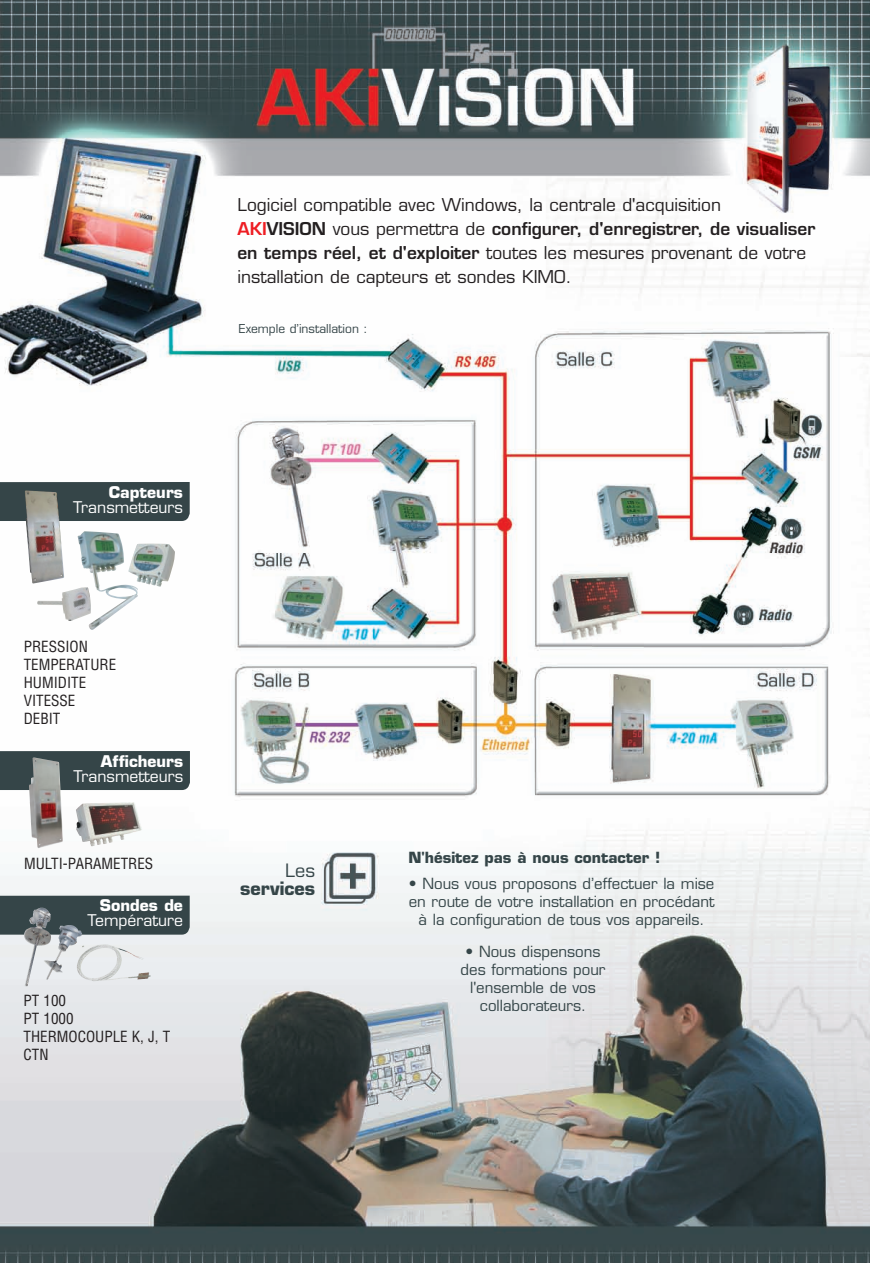
<style>
.page{position:relative;width:870px;height:1263px;background:#fff}
.page>*{position:absolute;margin:0;border:0;box-sizing:border-box;transform-origin:0 0}
.t1{font:700 18px "Eurostile";color:#354548}
.t2{font:18px "Eurostile";color:#354548}
.t3{font:17.25px/24px "Eurostile";color:#231f20}
.t4{font:15.75px "Eurostile";color:#fff}
.t5{font:700 15.75px "Eurostile";color:#fff}
.t6{font:15px/18px "Eurostile";color:#354548;text-align:center}
.t7{font:condensed 15px/18px "Helvetica";color:#231f20}
.t8{font:700 15px "Eurostile";color:#354548}
.t9{font:12px "Eurostile";color:#354548}
.s1{font-weight:600;color:#ee1d23}
.s2{font-weight:600}
</style>
<div class="page">
<img style="left:0;top:0;width:870px;height:1263px">
<img style="left:78px;top:531px;width:60px;height:100px">
<img style="left:37px;top:587px;width:54px;height:34px">
<img style="left:128px;top:544px;width:47px;height:43px">
<div style="left:0;top:751px;width:190px;height:39px;background:#354548"></div>
<img style="left:29px;top:757px;width:34px;height:91px">
<img style="left:76px;top:802px;width:66px;height:44px">
<div style="left:0;top:482px;width:190px;height:39px;background:#354548"></div>
<img style="left:25px;top:490px;width:39px;height:94px">
<div style="left:0;top:896px;width:190px;height:39px;background:#354548"></div>
<img style="left:23px;top:908px;width:29px;height:79px">
<img style="left:77px;top:944px;width:74px;height:37px">
<img style="left:43px;top:925px;width:39px;height:55px">
<p class="t3" style="left:237px;top:194px;width:579px">Logiciel compatible avec Windows, la centrale d'acquisition<br><span class="s1">AKI</span><span class="s2">VISION</span> vous permettra de <span class="s2">configurer, d'enregistrer, de visualiser en temps réel, et d'exploiter</span> toutes les mesures provenant de votre installation de capteurs et sondes KIMO.</p>
<p class="t9" style="left:239px;top:324px;width:130px">Exemple d’installation :</p>
<p class="t5" style="left:109px;top:486px;width:76px">Capteurs</p>
<p class="t4" style="left:73px;top:501px;width:111px">Transmetteurs</p>
<p class="t7" style="left:24px;top:638px;width:94px">PRESSION<br>TEMPERATURE<br>HUMIDITE<br>VITESSE<br>DEBIT</p>
<p class="t5" style="left:101px;top:755px;width:84px">Afficheurs</p>
<p class="t4" style="left:73px;top:770px;width:111px">Transmetteurs</p>
<p class="t7" style="left:24px;top:856px;width:131px">MULTI-PARAMETRES</p>
<p class="t5" style="left:100px;top:900px;width:85px">Sondes de</p>
<p class="t4" style="left:88px;top:915px;width:97px">Température</p>
<p class="t7" style="left:24px;top:993px;width:148px">PT 100<br>PT 1000<br>THERMOCOUPLE K, J, T<br>CTN</p>
<p class="t2" style="left:285px;top:864px;width:31px">Les</p>
<p class="t1" style="left:240px;top:882px;width:77px">services</p>
<p class="t8" style="left:408px;top:852px;width:254px">N'hésitez pas à nous contacter !</p>
<p class="t6" style="left:409px;top:876px;width:307px">• Nous vous proposons d’effectuer la mise en route de votre installation en procédant à la configuration de tous vos appareils.</p>
<p class="t6" style="left:461px;top:944px;width:146px">• Nous dispensons des formations pour l'ensemble de vos collaborateurs.</p>
</div>
